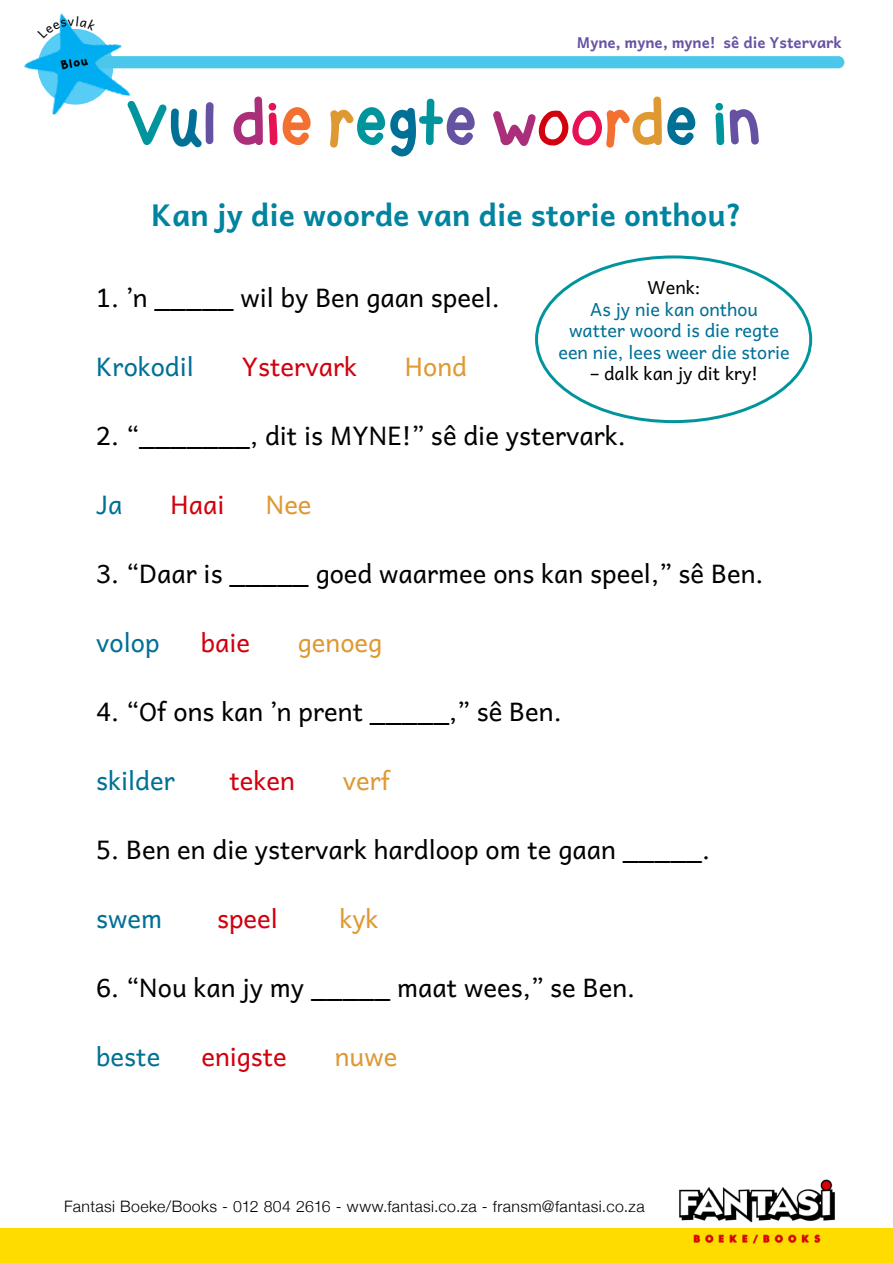
<style>
.page{position:relative;width:893px;height:1263px;background:#fff}
.page>*{position:absolute;margin:0;border:0;box-sizing:border-box;transform-origin:0 0}
.t1{font:61.5px "KB Chubby";letter-spacing:-.06em;color:#00949c}
.education{font:700 30px "Andika New Basic";color:#0084a0}
.education-2{font:25.5px "Andika New Basic";color:#000}
.education-3{font:25.5px "Andika New Basic";color:#d1010e}
.education-4{font:25.5px "Andika New Basic";color:#de9933}
.education-5{font:25.5px "Andika New Basic";color:#007096}
.education-6{font:25.5px "Andika New Basic";color:#007099}
.t2{font:18px/21.6px "Andika New Basic";color:#007096;text-align:center}
.t3{font:18px "Andika New Basic";color:#000}
.t4{font:300 15.75px "Helvetica Neue";letter-spacing:.025em;color:#000}
.t5{font:700 15px "Andika New Basic";color:#6652a3}
.t6{font:11.25px "KB Cloudy Day";color:#000}
.s1{color:#007096}
.s2{color:#6652a3}
.s3{color:#ab2e7a}
.s4{color:#e61254}
.s5{color:#f27030}
.s6{color:#de9933}
.s7{color:#d1010e}
</style>
<div class="page">
<div style="left:0;top:1229px;width:893px;height:34px;background:#ffdc00"></div>
<img style="left:674px;top:1180px;width:166px;height:64px">
<div style="left:63px;top:56px;width:781px;height:12px;background:#4ac7eb;border-radius:6px"></div>
<img style="left:24px;top:13px;width:117px;height:102px">
<svg style="left:38px;top:16px;width:59px;height:23px"></svg>
<p class="t6" style="left:60px;top:60px;width:29px;rotate:-10deg">Blou</p>
<p class="t5" style="left:577px;top:28px;width:267px">Myne, myne, myne! sê die Ystervark</p>
<p class="t1" style="left:128px;top:97px;width:638px">V<span class="s1">u</span><span class="s2">l</span> <span class="s3">d</span><span class="s4">i</span><span class="s5">e</span> <span class="s6">r</span>e<span class="s1">g</span>t<span class="s2">e</span> <span class="s3">w</span><span class="s7">o</span><span class="s4">o</span><span class="s5">r</span><span class="s6">d</span><span class="s1">e</span> i<span class="s2">n</span></p>
<p class="education" style="left:151px;top:187px;width:592px">Kan jy die woorde van die storie onthou?</p>
<p class="education-2" style="left:96px;top:274px;width:405px">1. ’n _____ wil by Ben gaan speel.</p>
<p class="education-6" style="left:96px;top:343px;width:99px">Krokodil</p>
<p class="education-3" style="left:242px;top:343px;width:117px">Ystervark</p>
<p class="education-4" style="left:405px;top:343px;width:64px">Hond</p>
<p class="t3" style="left:647px;top:271px;width:55px">Wenk:</p>
<p class="t2" style="left:590px;top:296px;width:169px">As jy nie kan onthou</p>
<p class="t2" style="left:558px;top:317px;width:233px">watter woord is die regte een nie, lees weer die storie</p>
<p class="t3" style="left:590px;top:357px;width:170px">– dalk kan jy dit kry!</p>
<p class="education-2" style="left:96px;top:412px;width:531px">2. “_______, dit is MYNE!” sê die ystervark.</p>
<p class="education-5" style="left:96px;top:481px;width:28px">Ja</p>
<p class="education-3" style="left:171px;top:481px;width:56px">Haai</p>
<p class="education-4" style="left:266px;top:481px;width:47px">Nee</p>
<p class="education-2" style="left:96px;top:550px;width:669px">3. “Daar is _____ goed waarmee ons kan speel,” sê Ben.</p>
<p class="education-5" style="left:96px;top:619px;width:65px">volop</p>
<p class="education-3" style="left:201px;top:619px;width:51px">baie</p>
<p class="education-4" style="left:298px;top:619px;width:86px">genoeg</p>
<p class="education-2" style="left:96px;top:688px;width:467px">4. “Of ons kan ’n prent _____,” sê Ben.</p>
<p class="education-5" style="left:96px;top:757px;width:80px">skilder</p>
<p class="education-3" style="left:230px;top:757px;width:67px">teken</p>
<p class="education-4" style="left:343px;top:757px;width:49px">verf</p>
<p class="education-2" style="left:96px;top:826px;width:615px">5. Ben en die ystervark hardloop om te gaan _____.</p>
<p class="education-5" style="left:96px;top:895px;width:67px">swem</p>
<p class="education-3" style="left:217px;top:895px;width:62px">speel</p>
<p class="education-4" style="left:339px;top:895px;width:40px">kyk</p>
<p class="education-2" style="left:96px;top:964px;width:540px">6. “Nou kan jy my _____ maat wees,” se Ben.</p>
<p class="education-5" style="left:96px;top:1033px;width:66px">beste</p>
<p class="education-3" style="left:201px;top:1033px;width:87px">enigste</p>
<p class="education-4" style="left:335px;top:1033px;width:64px">nuwe</p>
<p class="t4" style="left:64px;top:1194px;width:582px">Fantasi Boeke/Books - 012 804 2616 - www.fantasi.co.za - fransm@fantasi.co.za</p>
</div>
